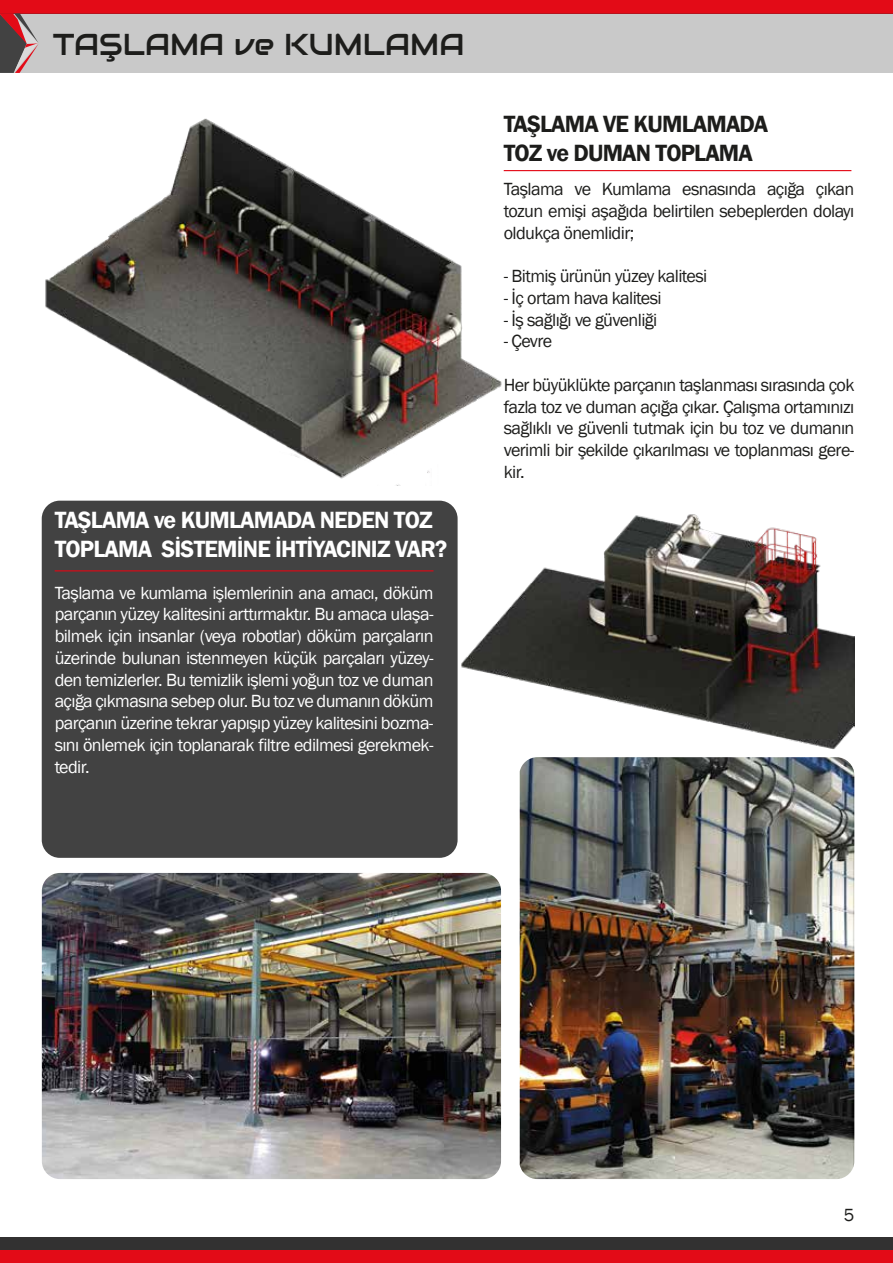
<style>
.page{position:relative;width:893px;height:1263px;background:#fff}
.page>*{position:absolute;margin:0;border:0;box-sizing:border-box;transform-origin:0 0}
.t1{font:30.15px "Audiowide";color:#1d1d1b}
.t2{font:600 24.15px/29px "Franklin Gothic";letter-spacing:-.035em;color:#fff}
.t3{font:600 24.15px/29px "Franklin Gothic";letter-spacing:-.035em;color:#1d1d1b}
.t4{font:18.15px/21.8px "Franklin Gothic";letter-spacing:-.035em;color:#fff;text-align:justify}
.t5{font:18.15px/21.8px "Franklin Gothic";letter-spacing:-.035em;color:#1d1d1b;text-align:justify}
</style>
<div class="page">
<div style="left:0;top:0;width:893px;height:13px;background:#e30b17"></div>
<div style="left:0;top:1250px;width:893px;height:13px;background:#e30b17"></div>
<div style="left:0;top:1237px;width:893px;height:13px;background:#323131"></div>
<div style="left:0;top:13px;width:893px;height:60px;background:#c9c9c9"></div>
<img style="left:42px;top:873px;width:459px;height:306px">
<img style="left:520px;top:762px;width:334px;height:417px">
<hr style="left:504px;top:170px;width:347px;height:1px;background:#e30613">
<div style="left:42px;top:501px;width:416px;height:357px;background:#424242;border-radius:18px"></div>
<hr style="left:55px;top:570px;width:378px;height:1px;background:#e30613">
<img style="left:461px;top:514px;width:393px;height:248px">
<img style="left:45px;top:119px;width:459px;height:366px">
<svg style="left:0;top:13px;width:39px;height:60px"></svg>
<h1 class="t1" style="left:53px;top:25px;width:413px">TAŞLAMA ve KUMLAMA</h1>
<h2 class="t2" style="left:55px;top:506px;width:394px">TAŞLAMA ve KUMLAMADA NEDEN TOZ<br>TOPLAMA SİSTEMİNE İHTİYACINIZ VAR?</h2>
<p class="t4" style="left:55px;top:582px;width:380px">Taşlama ve kumlama işlemlerinin ana amacı, döküm parçanın yüzey kalitesini arttırmaktır. Bu amaca ulaşa&shy;bilmek için insanlar (veya robotlar) döküm parçaların üzerinde bulunan istenmeyen küçük parçaları yüzey&shy;den temizlerler. Bu temizlik işlemi yoğun toz ve duman açığa çıkmasına sebep olur. Bu toz ve dumanın döküm parçanın üzerine tekrar yapışıp yüzey kalitesini bozma&shy;sını önlemek için toplanarak filtre edilmesi gerekmek&shy;tedir.</p>
<h2 class="t3" style="left:504px;top:109px;width:266px">TAŞLAMA VE KUMLAMADA<br>TOZ ve DUMAN TOPLAMA</h2>
<p class="t5" style="left:504px;top:179px;width:352px">Taşlama ve Kumlama esnasında açığa çıkan tozun emişi aşağıda belirtilen sebeplerden dolayı oldukça önemlidir;</p>
<p class="t5" style="left:504px;top:265px;width:205px">- Bitmiş ürünün yüzey kalitesi</p>
<p class="t5" style="left:504px;top:287px;width:159px">- İç ortam hava kalitesi</p>
<p class="t5" style="left:504px;top:309px;width:155px">- İş sağlığı ve güvenliği</p>
<p class="t5" style="left:504px;top:331px;width:50px">- Çevre</p>
<p class="t5" style="left:504px;top:374px;width:352px">Her büyüklükte parçanın taşlanması sırasında çok fazla toz ve duman açığa çıkar. Çalışma ortamınızı sağlıklı ve güvenli tutmak için bu toz ve dumanın verimli bir şekilde çıkarılması ve toplanması gere&shy;kir.</p>
<p class="t5" style="left:844px;top:1205px;width:12px">5</p>
</div>
